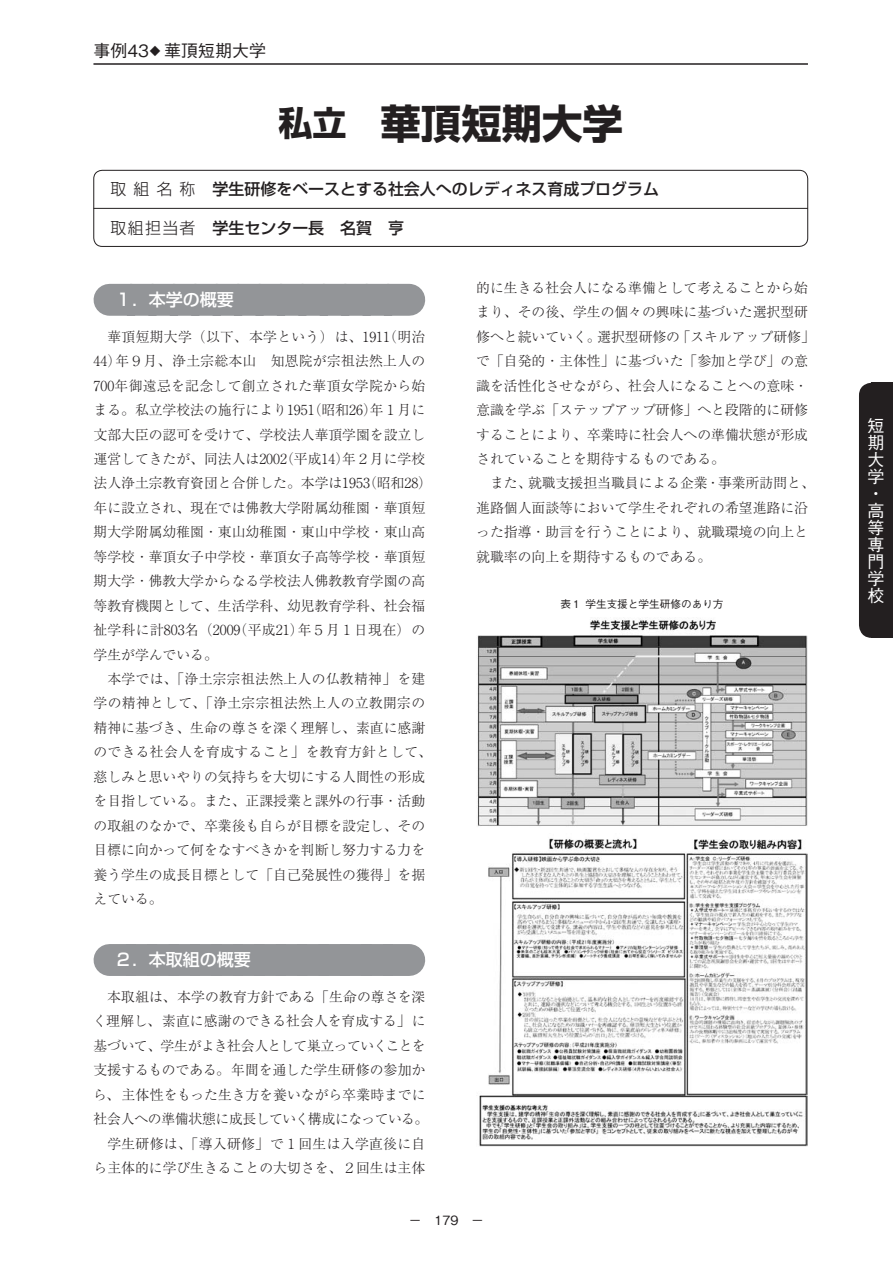
<style>
.page{position:relative;width:893px;height:1263px;background:#fff}
.page>*{position:absolute;margin:0;border:0;box-sizing:border-box;transform-origin:0 0}
.t1{font:700 40.35px "Shin Go Pro";color:#231f20}
.t2{font:500 16.95px "Shin Go Pro";color:#fff}
.t3{font:500 16.95px/17px "Gothic BBB Pro";color:#fff}
.t4{font:500 16.95px "Gothic BBB Pro";color:#231f20}
.t5{font:500 15.9px "Shin Go Pro";color:#231f20}
.t6{font:300 13.8px/24.5px "Ryumin Pro";color:#231f20}
.t7{font:500 12.75px "Gothic BBB Pro";color:#231f20}
.t8{font:500 10.65px "Gothic BBB Pro";color:#231f20}
.s1{font-size:10.65px}
.s2{font-size:34.05px}
.s3{font-weight:300}
</style>
<div class="page">
<div style="left:859px;top:383px;width:25px;height:255px;background:#231f20;border-radius:13px"></div>
<div style="left:872px;top:383px;width:21px;height:255px;background:#231f20"></div>
<hr style="left:94px;top:64px;width:714px;height:1px;background:#231f20">
<div style="left:109px;top:284px;width:300px;height:32px;background:#939598"></div>
<div style="left:109px;top:944px;width:300px;height:32px;background:#939598"></div>
<img style="left:477px;top:619px;width:331px;height:528px">
<div style="left:94px;top:170px;width:714px;height:77px;border:1px solid #231f20;border-radius:9px"></div>
<hr style="left:94px;top:208px;width:714px;height:1px;background:#231f20">
<p class="t4" style="left:94px;top:38px;width:174px">事例43<span class="s1">◆</span> 華頂短期大学</p>
<h1 class="t1" style="left:279px;top:91px;width:346px"><span class="s2">私立　</span>華頂短期大学</h1>
<p class="t5" style="left:111px;top:176px;width:550px"><span class="s3">取組名称</span> 学生研修をベースとする社会人へのレディネス育成プログラム</p>
<p class="t5" style="left:111px;top:214px;width:295px"><span class="s3">取組担当者</span> 学生センター長　名賀　亨</p>
<p class="t2" style="left:115px;top:286px;width:121px">１．本学の概要</p>
<p class="t6" style="left:94px;top:323px;width:340px;text-indent:14px">華頂短期大学（以下、本学という）は、1911（明治<br>44）年９月、浄土宗総本山　知恩院が宗祖法然上人の<br>700年御遠忌を記念して創立された華頂女学院から始まる。私立学校法の施行により1951（昭和26）年１月に文部大臣の認可を受けて、学校法人華頂学園を設立し運営してきたが、同法人は2002（平成14）年２月に学校法人浄土宗教育資団と合併した。本学は1953（昭和28）年に設立され、現在では佛教大学附属幼稚園・華頂短期大学附属幼稚園・東山幼稚園・東山中学校・東山高等学校・華頂女子中学校・華頂女子高等学校・華頂短期大学・佛教大学からなる学校法人佛教教育学園の高等教育機関として、生活学科、幼児教育学科、社会福祉学科に計803名（2009（平成21）年５月１日現在）の学生が学んでいる。</p>
<p class="t6" style="left:94px;top:665px;width:340px;text-indent:14px">本学では、「浄土宗宗祖法然上人の仏教精神」を建学の精神として、「浄土宗宗祖法然上人の立教開宗の精神に基づき、生命の尊さを深く理解し、素直に感謝のできる社会人を育成すること」を教育方針として、慈しみと思いやりの気持ちを大切にする人間性の形成を目指している。また、正課授業と課外の行事・活動の取組のなかで、卒業後も自らが目標を設定し、その目標に向かって何をなすべきかを判断し努力する力を養う学生の成長目標として「自己発展性の獲得」を据えている。</p>
<p class="t2" style="left:115px;top:946px;width:138px">２．本取組の概要</p>
<p class="t6" style="left:93px;top:983px;width:337px;text-align:right">本取組は、本学の教育方針である「生命の尊さを深<br>く理解し、素直に感謝のできる社会人を育成する」に基づいて、学生がよき社会人として巣立っていくことを支援するものである。年間を通した学生研修の参加から、主体性をもった生き方を養いながら卒業時までに社会人への準備状態に成長していく構成になっている。学生研修は、「導入研修」で１回生は入学直後に自<br>ら主体的に学び生きることの大切さを、２回生は主体</p>
<p class="t6" style="left:476px;top:274px;width:340px">的に生きる社会人になる準備として考えることから始まり、その後、学生の個々の興味に基づいた選択型研修へと続いていく。選択型研修の「スキルアップ研修」で「自発的・主体性」に基づいた「参加と学び」の意識を活性化させながら、社会人になることへの意味・意識を学ぶ「ステップアップ研修」へと段階的に研修することにより、卒業時に社会人への準備状態が形成されていることを期待するものである。</p>
<p class="t6" style="left:476px;top:470px;width:340px;text-indent:14px">また、就職支援担当職員による企業・事業所訪問と、進路個人面談等において学生それぞれの希望進路に沿った指導・助言を行うことにより、就職環境の向上と就職率の向上を期待するものである。</p>
<p class="t8" style="left:561px;top:595px;width:164px">表１ 学生支援と学生研修のあり方</p>
<p class="t7" style="left:409px;top:1210px;width:77px">－　179　－</p>
<p class="t3" style="left:867px;top:415px;width:18px">短期大学・高等専門学校</p>
</div>
